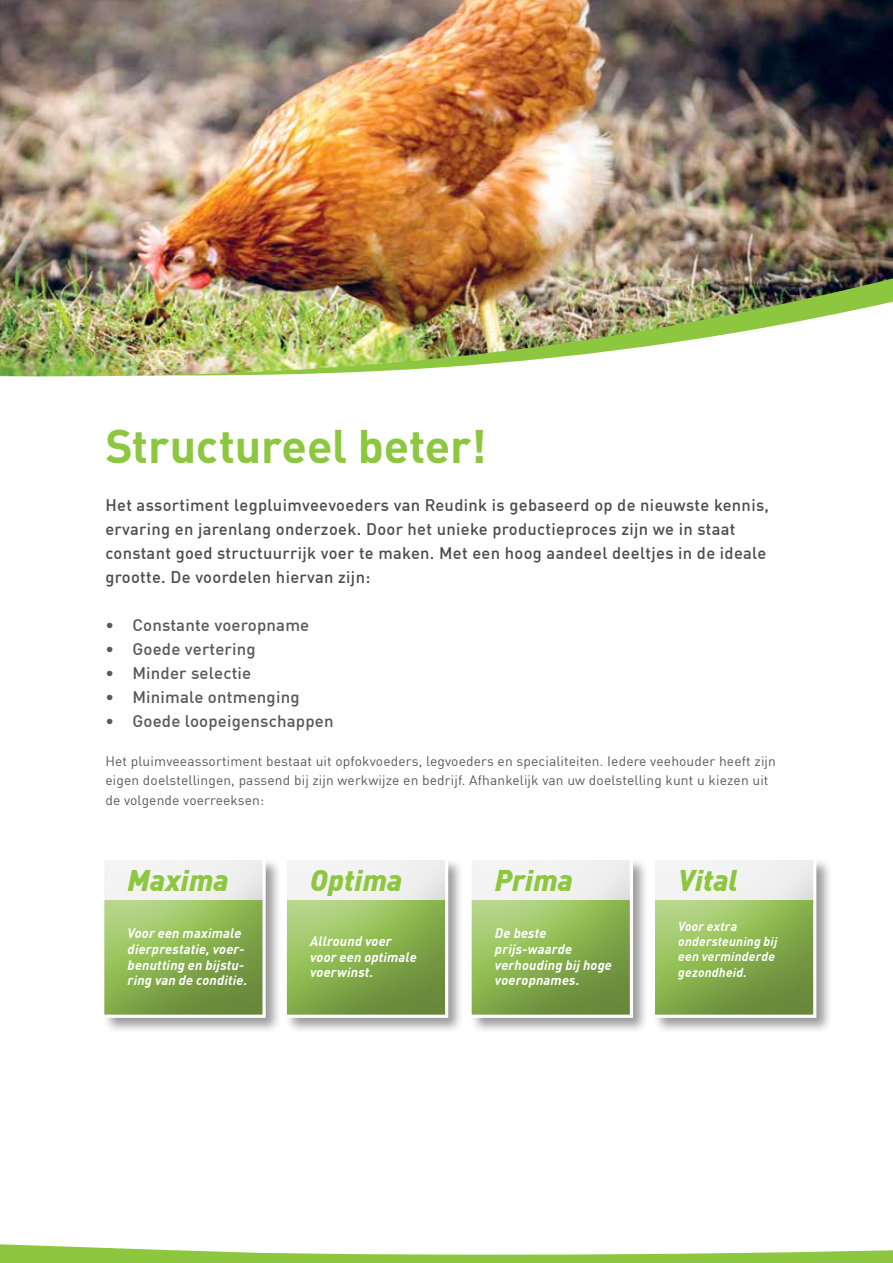
<style>
.page{position:relative;width:893px;height:1263px;background:#fff}
.page>*{position:absolute;margin:0;border:0;box-sizing:border-box;transform-origin:0 0}
.t1{font:700 46.5px "DIN Pro";letter-spacing:-.01em;color:#8dc63f}
.t2{font:italic 900 29.25px "DIN Offc";letter-spacing:.005em;color:#8dc63f}
.t3{font:500 16.5px/24px "DIN Offc";letter-spacing:.02em;color:#4d4d4f}
.t4{font:500 16.5px "DIN Offc";letter-spacing:.01em;color:#58595b}
.t5{font:13.5px/19.5px "DIN Offc";letter-spacing:.01em;color:#58595b}
.t6{font:italic 700 13.5px/15.8px "DIN Offc";letter-spacing:.01em;color:#fff}
.t7{font:italic 700 12.75px/15.3px "DIN Offc";letter-spacing:.015em;color:#fff}
</style>
<div class="page">
<img style="left:0;top:0;width:893px;height:377px">
<svg style="left:0;top:1244px;width:893px;height:19px;fill:#8dc63f"></svg>
<div style="left:102px;top:858px;width:180px;height:176px;background:#000;opacity:.4"></div>
<div style="left:102px;top:857px;width:165px;height:160px;background:#000;opacity:.3"></div>
<div style="left:101px;top:857px;width:165px;height:161px;border:3px solid #fff"></div>
<div style="left:285px;top:858px;width:179px;height:176px;background:#000;opacity:.4"></div>
<div style="left:285px;top:857px;width:165px;height:160px;background:#000;opacity:.3"></div>
<div style="left:284px;top:857px;width:164px;height:161px;border:3px solid #fff"></div>
<div style="left:470px;top:858px;width:179px;height:176px;background:#000;opacity:.4"></div>
<div style="left:469px;top:857px;width:165px;height:160px;background:#000;opacity:.3"></div>
<div style="left:468px;top:857px;width:165px;height:161px;border:3px solid #fff"></div>
<div style="left:653px;top:858px;width:179px;height:176px;background:#000;opacity:.4"></div>
<div style="left:653px;top:857px;width:165px;height:160px;background:#000;opacity:.3"></div>
<div style="left:652px;top:857px;width:164px;height:161px;border:3px solid #fff"></div>
<h1 class="t1" style="left:105px;top:414px;width:383px">Structureel beter!</h1>
<p class="t3" style="left:105px;top:492px;width:665px">Het assortiment legpluimveevoeders van Reudink is gebaseerd op de nieuwste kennis, ervaring en jarenlang onderzoek. Door het unieke productieproces zijn we in staat constant goed structuurrijk voer te maken. Met een hoog aandeel deeltjes in de ideale grootte. De voordelen hiervan zijn:</p>
<p class="t4" style="left:105px;top:614px;width:205px">• Constante voeropname</p>
<p class="t4" style="left:105px;top:638px;width:152px">• Goede vertering</p>
<p class="t4" style="left:105px;top:662px;width:147px">• Minder selectie</p>
<p class="t4" style="left:105px;top:686px;width:196px">• Minimale ontmenging</p>
<p class="t4" style="left:105px;top:710px;width:230px">• Goede loopeigenschappen</p>
<p class="t5" style="left:105px;top:751px;width:672px">Het pluimveeassortiment bestaat uit opfokvoeders, legvoeders en specialiteiten. Iedere veehouder heeft zijn eigen doelstellingen, passend bij zijn werkwijze en bedrijf. Afhankelijk van uw doelstelling kunt u kiezen uit de volgende voerreeksen:</p>
<h2 class="t2" style="left:128px;top:861px;width:102px">Maxima</h2>
<p class="t6" style="left:128px;top:925px;width:121px">Voor een maximale dierprestatie, voer&shy;benutting en bijstu&shy;ring van de conditie.</p>
<h2 class="t2" style="left:310px;top:861px;width:94px">Optima</h2>
<p class="t6" style="left:310px;top:932px;width:108px">Allround voer voor een optimale voerwinst.</p>
<h2 class="t2" style="left:495px;top:861px;width:79px">Prima</h2>
<p class="t6" style="left:495px;top:925px;width:119px">De beste prijs-waarde verhouding bij hoge voeropnames.</p>
<h2 class="t2" style="left:678px;top:861px;width:61px">Vital</h2>
<p class="t7" style="left:678px;top:918px;width:101px">Voor extra ondersteuning bij een verminderde gezondheid.</p>
</div>
